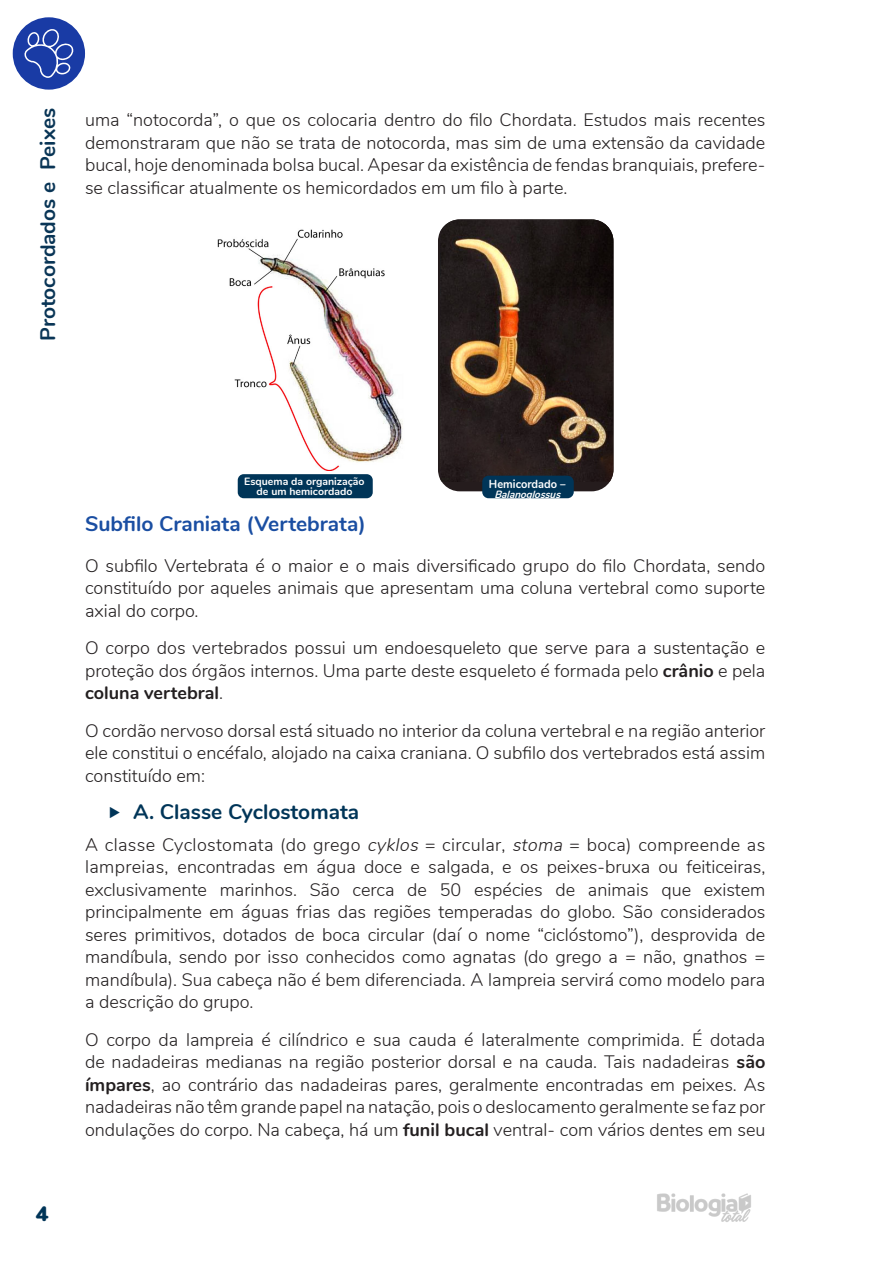
<style>
.page{position:relative;width:893px;height:1263px;background:#fff}
.page>*{position:absolute;margin:0;border:0;box-sizing:border-box;transform-origin:0 0}
.t1{font:700 21px "Nunito";color:#1a4ea2}
.t2{font:700 21px "Nunito";color:#093556}
.t3{font:700 21px "Nunito";color:#003558}
.t4{font:900 21px "Nunito";color:#003558}
.t5{font:300 18px/22.5px "Nunito";color:#231f20;text-align:justify}
.t6{font:700 11.7px "Nunito";color:#fff;scale:.94 1}
.t7{font:700 10.5px/10.5px "Nunito";color:#fff;text-align:center}
.t8{font:italic 700 10.5px "Nunito";color:#fff;scale:.94 1}
.s1{font-weight:700}
.s2{font-style:italic}
</style>
<div class="page">
<img style="left:657px;top:1193px;width:94px;height:29px">
<div style="left:13px;top:17px;width:72px;height:73px;background:#193ba5;border-radius:50%"></div>
<svg style="left:24px;top:28px;width:51px;height:50px"></svg>
<img style="left:218px;top:229px;width:185px;height:242px">
<div style="left:438px;top:219px;width:175px;height:272px;background:#251c1d;border-radius:22px"></div>
<img style="left:440px;top:219px;width:173px;height:263px">
<div style="left:482px;top:476px;width:92px;height:22px;background:#003558;border-radius:6px"></div>
<div style="left:238px;top:474px;width:135px;height:24px;background:#003558;border-radius:6px"></div>
<p class="t2" style="left:32px;top:341px;width:234px;rotate:-90deg">Protocordados e Peixes</p>
<p class="t5" style="left:85px;top:108px;width:682px">uma “notocorda”, o que os colocaria dentro do filo Chordata. Estudos mais recentes demonstraram que não se trata de notocorda, mas sim de uma extensão da cavidade bucal, hoje denominada bolsa bucal. Apesar da existência de fendas branquiais, prefere&shy;se classificar atualmente os hemicordados em um filo à parte.</p>
<p class="t7" style="left:244px;top:475px;width:122px">Esquema da organização de um hemicordado</p>
<p class="t6" style="left:489px;top:475px;width:83px">Hemicordado –</p>
<p class="t8" style="left:494px;top:487px;width:75px">Balanoglossus</p>
<p class="t4" style="left:36px;top:1198px;width:14px">4</p>
<p class="t1" style="left:85px;top:509px;width:282px">Subfilo Craniata (Vertebrata)</p>
<p class="t5" style="left:85px;top:553px;width:682px">O subfilo Vertebrata é o maior e o mais diversificado grupo do filo Chordata, sendo constituído por aqueles animais que apresentam uma coluna vertebral como suporte axial do corpo.</p>
<p class="t5" style="left:85px;top:636px;width:682px">O corpo dos vertebrados possui um endoesqueleto que serve para a sustentação e proteção dos órgãos internos. Uma parte deste esqueleto é formada pelo <span class="s1">crânio</span> e pela <span class="s1">coluna vertebral</span>.</p>
<p class="t5" style="left:85px;top:718px;width:682px">O cordão nervoso dorsal está situado no interior da coluna vertebral e na região anterior ele constitui o encéfalo, alojado na caixa craniana. O subfilo dos vertebrados está assim constituído em:</p>
<p class="t3" style="left:133px;top:797px;width:228px">A. Classe Cyclostomata</p>
<p class="t5" style="left:85px;top:832px;width:682px">A classe Cyclostomata (do grego <span class="s2">cyklos</span> = circular, <span class="s2">stoma</span> = boca) compreende as lampreias, encontradas em água doce e salgada, e os peixes-bruxa ou feiticeiras, exclusivamente marinhos. São cerca de 50 espécies de animais que existem principalmente em águas frias das regiões temperadas do globo. São considerados seres primitivos, dotados de boca circular (daí o nome “ciclóstomo”), desprovida de mandíbula, sendo por isso conhecidos como agnatas (do grego a = não, gnathos = mandíbula). Sua cabeça não é bem diferenciada. A lampreia servirá como modelo para a descrição do grupo.</p>
<p class="t5" style="left:85px;top:1027px;width:682px">O corpo da lampreia é cilíndrico e sua cauda é lateralmente comprimida. É dotada de nadadeiras medianas na região posterior dorsal e na cauda. Tais nadadeiras <span class="s1">são ímpares</span>, ao contrário das nadadeiras pares, geralmente encontradas em peixes. As nadadeiras não têm grande papel na natação, pois o deslocamento geralmente se faz por ondulações do corpo. Na cabeça, há um <span class="s1">funil bucal</span> ventral- com vários dentes em seu</p>
</div>
